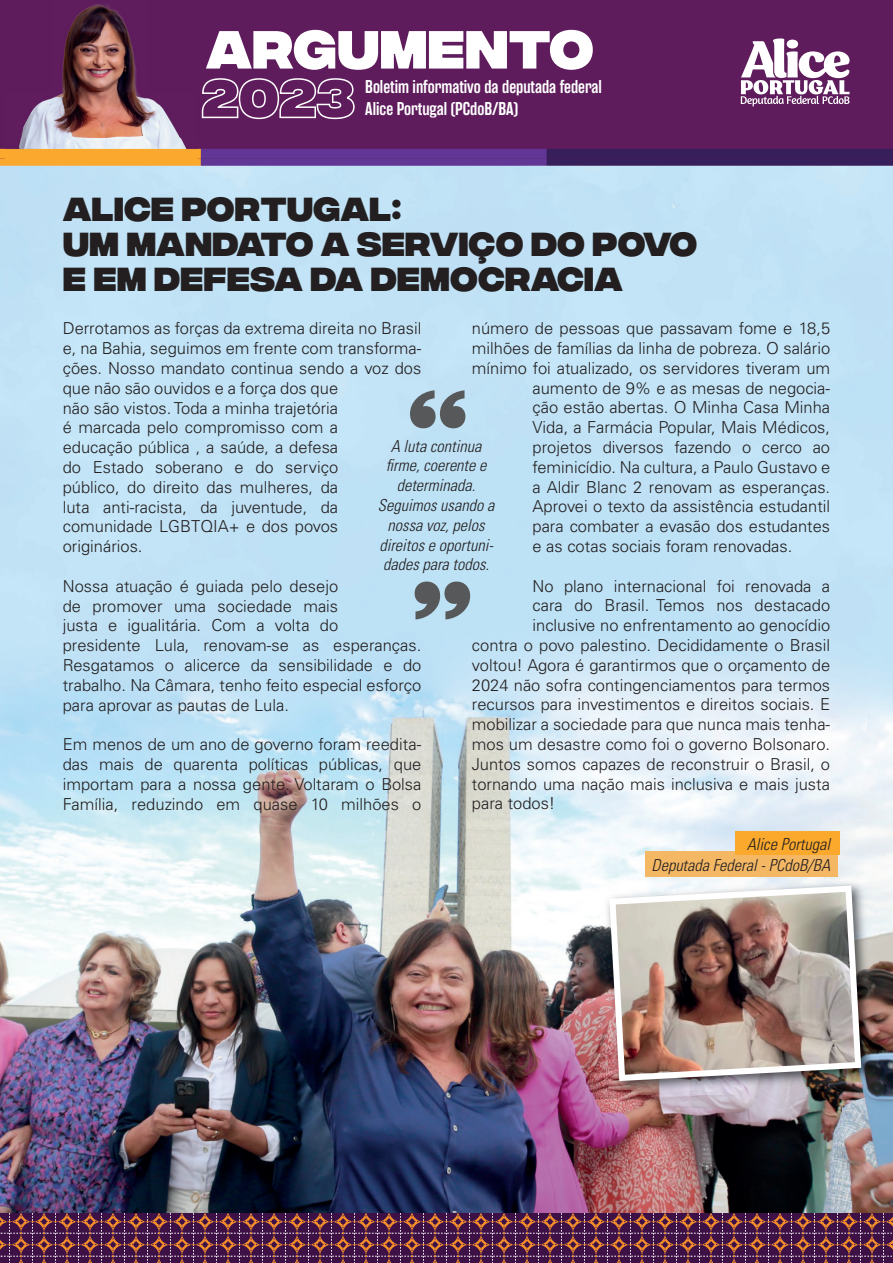
<style>
.page{position:relative;width:893px;height:1263px;background:#fff}
.page>*{position:absolute;margin:0;border:0;box-sizing:border-box;transform-origin:0 0}
.t1{font:900 127.05px "Clarendon BT";color:#57585a}
.t2{font:800 53.55px "Integral CF";color:#fff}
.t3{font:800 33.3px/34.7px "Integral CF";color:#231f20}
.t4{font:600 18.6px/22.2px "Rama Gothic E";color:#fff}
.t5{font:300 16.5px/19.8px "Univers LT Std";color:#231f20}
.t6{font:italic 300 condensed 16.5px/19.8px "Univers LT Std";color:#231f20;text-align:right}
</style>
<div class="page">
<img style="left:0;top:166px;width:525px;height:1047px">
<img style="left:525px;top:166px;width:368px;height:731px">
<img style="left:525px;top:905px;width:105px;height:308px">
<img style="left:841px;top:897px;width:52px;height:316px">
<img style="left:630px;top:1098px;width:211px;height:115px">
<svg style="left:0;top:1213px;width:893px;height:50px;background:#622f49"></svg>
<div style="left:0;top:0;width:893px;height:158px;background:#5f1c5c"></div>
<svg style="left:741px;top:38px;width:108px;height:68px"></svg>
<img style="left:601px;top:877px;width:277px;height:221px">
<img style="left:606px;top:882px;width:258px;height:202px">
<div style="left:645px;top:852px;width:192px;height:25px;background:#f4b865"></div>
<div style="left:735px;top:831px;width:105px;height:24px;background:#faa92d"></div>
<svg style="left:202px;top:78px;width:153px;height:41px"></svg>
<img style="left:21px;top:4px;width:159px;height:134px">
<img style="left:0;top:138px;width:893px;height:28px">
<h2 class="t2" style="left:206px;top:19px;width:389px">ARGUMENTO</h2>
<p class="t4" style="left:365px;top:76px;width:238px">Boletim informativo da deputada federal<br>Alice Portugal (PCdoB/BA)</p>
<h3 class="t3" style="left:63px;top:195px;width:636px">ALICE PORTUGAL:<br>UM MANDATO A SERVIÇO DO POVO<br>E EM DEFESA DA DEMOCRACIA</h3>
<p class="t5" style="left:472px;top:318px;width:360px">número de pessoas que passavam fome e 18,5</p>
<p class="t5" style="left:472px;top:338px;width:360px">milhões de famílias da linha de pobreza. O salário</p>
<p class="t5" style="left:472px;top:358px;width:360px">mínimo foi atualizado, os servidores tiveram um</p>
<p class="t5" style="left:532px;top:378px;width:299px">aumento de 9% e as mesas de negocia-</p>
<p class="t5" style="left:532px;top:398px;width:299px">ção estão abertas. O Minha Casa Minha</p>
<p class="t5" style="left:532px;top:417px;width:299px">Vida, a Farmácia Popular, Mais Médicos,</p>
<p class="t5" style="left:532px;top:437px;width:299px">projetos diversos fazendo o cerco ao</p>
<p class="t5" style="left:532px;top:457px;width:299px">feminicídio. Na cultura, a Paulo Gustavo e</p>
<p class="t5" style="left:532px;top:477px;width:299px">a Aldir Blanc 2 renovam as esperanças.</p>
<p class="t5" style="left:532px;top:497px;width:299px">Aprovei o texto da assistência estudantil</p>
<p class="t5" style="left:532px;top:516px;width:299px">para combater a evasão dos estudantes</p>
<p class="t5" style="left:532px;top:536px;width:261px">e as cotas sociais foram renovadas.</p>
<p class="t5" style="left:532px;top:576px;width:299px">No plano internacional foi renovada a</p>
<p class="t5" style="left:532px;top:596px;width:299px">cara do Brasil. Temos nos destacado</p>
<p class="t5" style="left:532px;top:615px;width:299px">inclusive no enfrentamento ao genocídio</p>
<p class="t5" style="left:472px;top:635px;width:360px">contra o povo palestino. Decididamente o Brasil</p>
<p class="t5" style="left:472px;top:655px;width:360px">voltou! Agora é garantirmos que o orçamento de</p>
<p class="t5" style="left:472px;top:675px;width:360px">2024 não sofra contingenciamentos para termos</p>
<p class="t5" style="left:472px;top:695px;width:360px">recursos para investimentos e direitos sociais. E</p>
<p class="t5" style="left:472px;top:714px;width:360px">mobilizar a sociedade para que nunca mais tenha-</p>
<p class="t5" style="left:472px;top:734px;width:360px">mos um desastre como foi o governo Bolsonaro.</p>
<p class="t5" style="left:472px;top:754px;width:360px">Juntos somos capazes de reconstruir o Brasil, o</p>
<p class="t5" style="left:472px;top:774px;width:360px">tornando uma nação mais inclusiva e mais justa</p>
<p class="t5" style="left:472px;top:794px;width:85px">para todos!</p>
<p class="t6" style="left:651px;top:834px;width:180px;line-height:21px">Alice Portugal<br>Deputada Federal - PCdoB/BA</p>
<p class="t5" style="left:63px;top:319px;width:360px">Derrotamos as forças da extrema direita no Brasil e, na Bahia, seguimos em frente com transforma&shy;ções. Nosso mandato continua sendo a voz dos que não são ouvidos e a força dos que<br>não são vistos. Toda a minha trajetória<br>é marcada pelo compromisso com a<br>educação pública , a saúde, a defesa<br>do Estado soberano e do serviço<br>público, do direito das mulheres, da<br>luta anti-racista, da juventude, da comunidade LGBTQIA+ e dos povos originários.</p>
<p class="t5" style="left:63px;top:576px;width:360px">Nossa atuação é guiada pelo desejo<br>de promover uma sociedade mais<br>justa e igualitária. Com a volta do<br>presidente Lula, renovam-se as esperanças.<br>Resgatamos o alicerce da sensibilidade e do trabalho. Na Câmara, tenho feito especial esforço para aprovar as pautas de Lula.</p>
<p class="t5" style="left:63px;top:734px;width:360px;text-align:justify">Em menos de um ano de governo foram reedita&shy;das mais de quarenta políticas públicas, que importam para a nossa gente. Voltaram o Bolsa Família, reduzindo em quase 10 milhões o</p>
<h1 class="t1" style="left:406px;top:356px;width:66px">“</h1>
<p class="t6" style="left:378px;top:436px;width:118px;text-align:center">A luta continua firme, coerente e determinada.<br>Seguimos usando a nossa voz, pelos direitos e oportuni&shy;dades para todos.</p>
<h1 class="t1" style="left:410px;top:547px;width:66px">”</h1>
</div>
